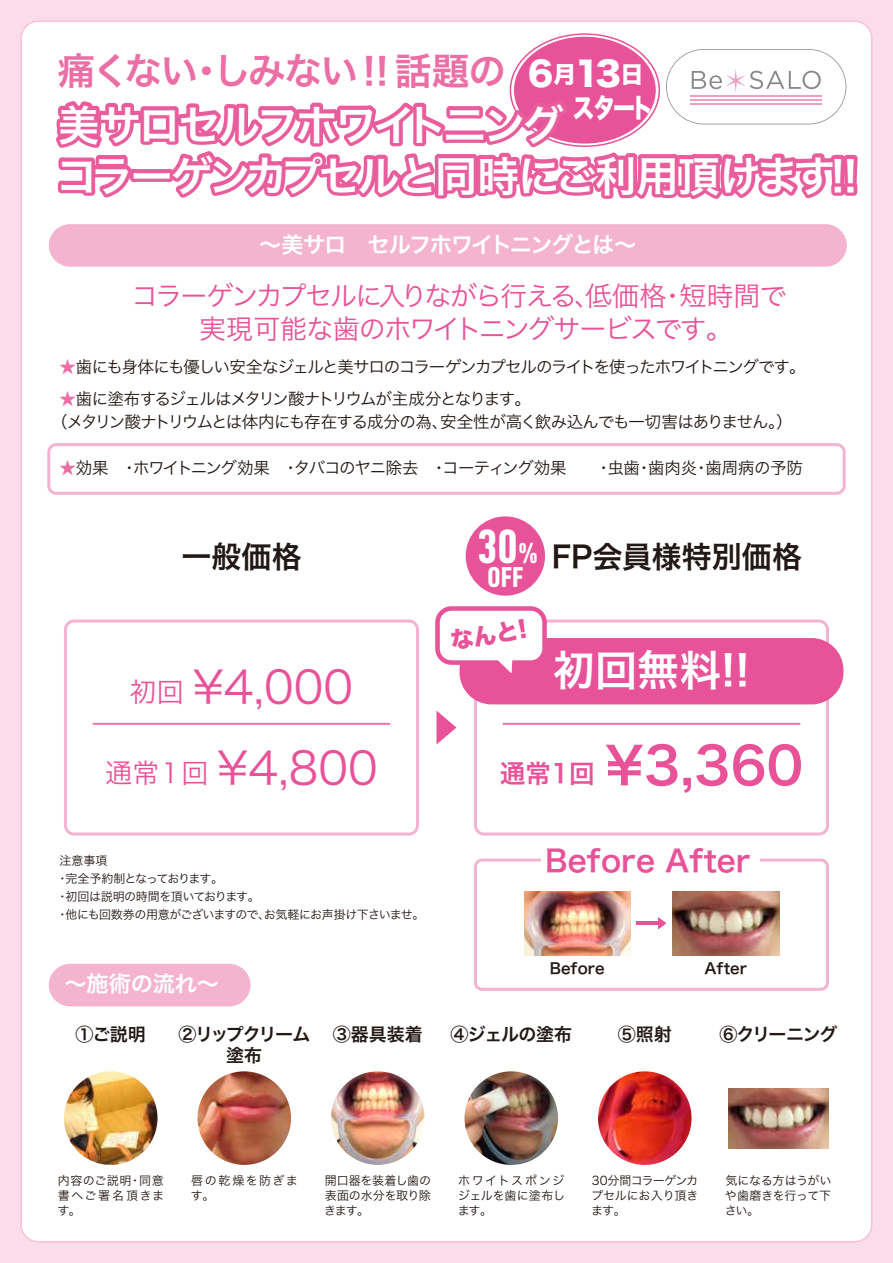
<style>
.page{position:relative;width:893px;height:1263px;background:#fadcea}
.page>*{position:absolute;margin:0;border:0;box-sizing:border-box;transform-origin:0 0}
.t1{font:51px "Hira Kaku Pro W6";color:#e85298}
.t2{font:700 condensed 48.9px "DIN Next LT Pro";color:#fff}
.t3{font:45px/81px "Hira Kaku Pro W3";color:#e85298;text-align:center}
.t4{font:42px/51px "Hira Kaku Pro W6";letter-spacing:-.065em;color:#fff}
.t5{font:37.5px "Hira Kaku Pro W6";letter-spacing:-.04em;color:#eb6ea5}
.t6{font:33px "Hira Kaku Std N W8";color:#fff}
.t7{font:30px "Hira Kaku Pro W6";color:#221815}
.t8{font:30px "Hira Kaku Pro W6";color:#e85298}
.t9{font:700 condensed 29.4px "DIN Next LT Pro";color:#fff}
.t10{font:27px/33px "Hira Kaku Pro W3";letter-spacing:-.06em;color:#e85298;text-align:center}
.t11{font:27px "Hira Kaku Std N W8";color:#fff;scale:.81 1}
.t12{font:22.8px "Hira Kaku Std W8";color:#e85298}
.t13{font:22.35px "Hira Kaku Pro W6";letter-spacing:-.07em;color:#fff}
.t14{font:18px "Hira Kaku Pro W6";letter-spacing:-.04em;color:#221815}
.t15{font:18px/21px "Hira Kaku Pro W6";letter-spacing:-.08em;color:#221815;text-align:center}
.t16{font:18px "Hira Kaku Pro W6";letter-spacing:-.075em;color:#221815}
.t17{font:16.5px/22.5px "Hira Kaku Pro W3";letter-spacing:-.075em;color:#221815}
.t18{font:16.5px "Hira Kaku Pro W3";letter-spacing:-.04em;color:#221815}
.t19{font:15px "Hira Kaku Pro W6";color:#221815}
.t20{font:12px/15px "Hira Kaku Pro W3";letter-spacing:-.02em;color:#221815;text-align:justify}
.t21{font:12px/18px "Hira Kaku Pro W3";letter-spacing:-.05em;color:#221815}
.t22{font:12px/15px "Hira Kaku Pro W3";letter-spacing:.125em;color:#221815}
.s1{font-size:23.1px}
.s2{color:#eb6ea5}
.s3{font-size:29.4px}
.s4{font-size:27px}
.s5{font-size:25.5px}
</style>
<div class="page">
<div style="left:21px;top:21px;width:851px;height:1221px;background:#fff;border-radius:17px"></div>
<div style="left:474px;top:858px;width:355px;height:133px;border:3px solid #f4b4d0;border-radius:7px"></div>
<div style="left:542px;top:844px;width:217px;height:36px;background:#fff"></div>
<svg style="left:207px;top:722px;width:61px;height:521px"></svg>
<svg style="left:47px;top:20px;width:815px;height:534px"></svg>
<div style="left:47px;top:443px;width:799px;height:52px;border:3px solid #f4b4d0;border-radius:7px"></div>
<div style="left:49px;top:224px;width:798px;height:43px;background:#f4b4d0;border-radius:21px"></div>
<div style="left:49px;top:964px;width:202px;height:42px;background:#f4b4d0;border-radius:21px"></div>
<img style="left:64px;top:1071px;width:94px;height:94px;border-radius:47px">
<img style="left:197px;top:1071px;width:94px;height:94px;border-radius:47px">
<img style="left:331px;top:1071px;width:94px;height:94px;border-radius:47px">
<img style="left:464px;top:1071px;width:94px;height:94px;border-radius:47px">
<img style="left:598px;top:1071px;width:94px;height:94px;border-radius:47px">
<div style="left:466px;top:516px;width:79px;height:80px;background:#e85298;border-radius:50%"></div>
<div style="left:474px;top:619px;width:355px;height:216px;border:3px solid #f4b4d0;border-radius:9px"></div>
<div style="left:64px;top:619px;width:355px;height:216px;border:3px solid #f4b4d0;border-radius:9px"></div>
<svg style="left:436px;top:711px;width:20px;height:33px"></svg>
<hr style="left:93px;top:723px;width:297px;height:2px;background:#eb6ea5">
<hr style="left:503px;top:723px;width:297px;height:2px;background:#eb6ea5">
<div style="left:460px;top:638px;width:383px;height:66px;background:#e85298;border-radius:32px"></div>
<svg style="left:435px;top:606px;width:114px;height:82px"></svg>
<img style="left:672px;top:891px;width:107px;height:64px">
<img style="left:524px;top:891px;width:106px;height:64px">
<hr style="left:636px;top:921px;width:24px;height:4px;background:#e85298">
<svg style="left:658px;top:917px;width:8px;height:12px"></svg>
<img style="left:728px;top:1088px;width:100px;height:60px">
<h3 class="t5" style="left:58px;top:37px;width:450px">痛くない・しみない！！話題の</h3>
<h3 class="t4" style="left:56px;top:98px;width:803px">美サロセルフホワイト二ング<br>コラーゲンカプセルと同時にご利用頂けます!!</h3>
<h3 class="t6" style="left:528px;top:56px;width:117px">6<span class="s1">月</span>13<span class="s1">日</span></h3>
<h3 class="t11" style="left:572px;top:93px;width:101px">スタート</h3>
<h3 class="t13" style="left:259px;top:224px;width:379px">～美サロ　セルフホワイトニングとは～</h3>
<h3 class="t10" style="left:131px;top:278px;width:657px">コラーゲンカプセルに入りながら行える、低価格・短時間で実現可能な歯のホワイトニングサービスです。</h3>
<p class="t17" style="left:59px;top:354px;width:748px"><span class="s2">★</span>歯にも身体にも優しい安全なジェルと美サロのコラーゲンカプセルのライトを使ったホワイトニングです。</p>
<p class="t17" style="left:51px;top:387px;width:743px;text-indent:8px"><span class="s2">★</span>歯に塗布するジェルはメタリン酸ナトリウムが主成分となります。<br>（メタリン酸ナトリウムとは体内にも存在する成分の為、安全性が高く飲み込んでも一切害はありません。）</p>
<p class="t18" style="left:59px;top:453px;width:745px"><span class="s2">★</span>効果　・ホワイトニング効果　・タバコのヤニ除去　・コーティング効果　　・虫歯・歯肉炎・歯周病の予防</p>
<h2 class="t2" style="left:477px;top:518px;width:63px">30<span class="s3">%</span></h2>
<h3 class="t9" style="left:488px;top:560px;width:37px">OFF</h3>
<h3 class="t7" style="left:181px;top:529px;width:121px">一般価格</h3>
<h3 class="t7" style="left:552px;top:529px;width:251px">FP会員様特別価格</h3>
<h3 class="t3" style="left:105px;top:643px;width:274px"><span class="s4">初回</span> ¥4,000<br><span class="s4">通常１回</span> ¥4,800</h3>
<p class="t21" style="left:56px;top:851px;width:370px">注意事項<br>・完全予約制となっております。<br>・初回は説明の時間を頂いております。<br>・他にも回数券の用意がございますので、お気軽にお声掛け下さいませ。</p>
<h3 class="t13" style="left:64px;top:964px;width:156px">～施術の流れ～</h3>
<p class="t14" style="left:76px;top:1018px;width:72px">①ご説明</p>
<p class="t15" style="left:179px;top:1023px;width:133px">②リップクリーム塗布</p>
<p class="t14" style="left:333px;top:1018px;width:92px">③器具装着</p>
<h3 class="t12" style="left:449px;top:628px;width:78px;rotate:-9deg">なんと!</h3>
<h3 class="t4" style="left:553px;top:642px;width:198px">初回無料!!</h3>
<h1 class="t1" style="left:500px;top:719px;width:304px"><span class="s5">通常1回</span> ¥3,360</h1>
<h3 class="t8" style="left:545px;top:833px;width:207px">Before After</h3>
<p class="t19" style="left:550px;top:954px;width:57px">Before</p>
<p class="t19" style="left:704px;top:954px;width:44px">After</p>
<p class="t14" style="left:450px;top:1018px;width:123px">④ジェルの塗布</p>
<p class="t14" style="left:618px;top:1018px;width:55px">⑤照射</p>
<p class="t16" style="left:719px;top:1018px;width:120px">⑥クリーニング</p>
<p class="t20" style="left:57px;top:1172px;width:108px">内容のご説明・同意書へご署名頂きます。</p>
<p class="t22" style="left:191px;top:1172px;width:108px">唇の乾燥を防ぎます。</p>
<p class="t20" style="left:324px;top:1172px;width:108px">開口器を装着し歯の表面の水分を取り除きます。</p>
<p class="t20" style="left:458px;top:1172px;width:109px">ホワイトスポンジジェルを歯に塗布します。</p>
<p class="t20" style="left:591px;top:1172px;width:109px">30分間コラーゲンカプセルにお入り頂きます。</p>
<p class="t20" style="left:725px;top:1172px;width:108px">気になる方はうがいや歯磨きを行って下さい。</p>
</div>
